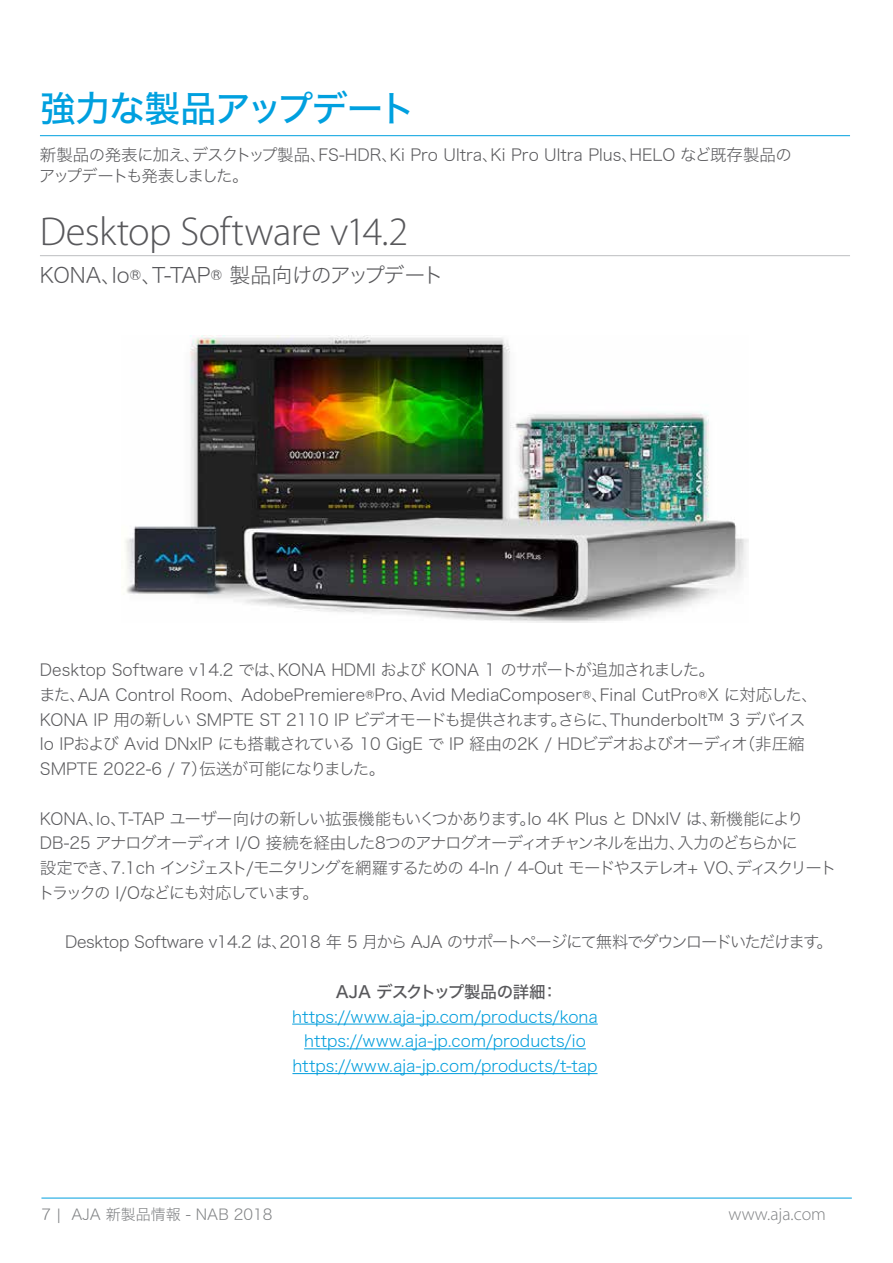
<style>
.page{position:relative;width:893px;height:1263px;background:#fff}
.page>*{position:absolute;margin:0;border:0;box-sizing:border-box;transform-origin:0 0}
.t1{font:300 40.5px "Myriad Pro";letter-spacing:-.015em;color:#58585b}
.t2{font:36px "Hiragino Sans W5";letter-spacing:-.05em;color:#00a0df}
.t3{font:21px "Hiragino Sans W2";letter-spacing:-.05em;color:#58585b}
.t4{font:300 18px "Myriad Pro";color:#808284}
.t5{font:16.5px/24.8px "Hiragino Sans W2";color:#58585b}
.t6{font:16.5px/24.8px "Hiragino Sans W2";letter-spacing:-.085em;color:#58585b}
.t7{font:16.5px/24.8px "Hiragino Sans W2";color:#009ddc;text-align:center}
.t8{font:16.5px "Hiragino Sans W2";letter-spacing:-.07em;color:#58585b}
.t9{font:16.5px "Hiragino Sans W5";letter-spacing:-.025em;color:#58585b}
.t10{font:15px "Hiragino Sans W2";color:#808284}
</style>
<div class="page">
<hr style="left:41px;top:1198px;width:811px;height:1px;background:#00a0df">
<hr style="left:40px;top:135px;width:810px;height:1px;background:#00a0df">
<hr style="left:40px;top:255px;width:810px;height:1px;background:#bcbec0">
<hr style="left:292px;top:1024px;width:306px;height:1px;background:#009ddc">
<hr style="left:304px;top:1048px;width:282px;height:1px;background:#009ddc">
<hr style="left:292px;top:1073px;width:305px;height:1px;background:#009ddc">
<img style="left:125px;top:336px;width:623px;height:286px">
<h2 class="t2" style="left:40px;top:76px;width:377px">強力な製品アップデート</h2>
<p class="t5" style="left:39px;top:143px;width:754px;line-height:21.6px">新製品の発表に加え、デスクトップ製品、FS-HDR、Ki Pro Ultra、Ki Pro Ultra Plus、HELO など既存製品のアップデートも発表しました。</p>
<h1 class="t1" style="left:40px;top:209px;width:370px">Desktop Software v14.2</h1>
<p class="t3" style="left:40px;top:257px;width:405px">KONA、Io®、T-TAP® 製品向けのアップデート</p>
<p class="t5" style="left:39px;top:656px;width:780px">Desktop Software v14.2 では、KONA HDMI および KONA 1 のサポートが追加されました。<br>また、AJA Control Room、AdobePremiere®Pro、Avid MediaComposer®、Final CutPro®X に対応した、KONA IP 用の新しい SMPTE ST 2110 IP ビデオモードも提供されます。さらに、Thunderbolt™ 3 デバイスIo IPおよび Avid DNxIP にも搭載されている 10 GigE で IP 経由の2K / HDビデオおよびオーディオ（非圧縮SMPTE 2022-6 / 7）伝送が可能になりました。</p>
<p class="t6" style="left:38px;top:805px;width:800px">KONA、Io、T-TAP ユーザー向けの新しい拡張機能もいくつかあります。Io 4K Plus と DNxIV は、新機能によりDB-25 アナログオーディオ I/O 接続を経由した8つのアナログオーディオチャンネルを出力、入力のどちらかに<br>設定でき、7.1ch インジェスト/モニタリングを網羅するための 4-In / 4-Out モードやステレオ+ VO、ディスクリートトラックの I/Oなどにも対応しています。</p>
<p class="t8" style="left:65px;top:927px;width:769px">Desktop Software v14.2 は、2018 年 5 月から AJA のサポートページにて無料でダウンロードいただけます。</p>
<p class="t9" style="left:336px;top:977px;width:224px">AJA デスクトップ製品の詳細：</p>
<p class="t7" style="left:292px;top:1003px;width:307px">https://www.aja-jp.com/products/kona https://www.aja-jp.com/products/io https://www.aja-jp.com/products/t-tap</p>
<p class="t10" style="left:41px;top:1201px;width:232px">7 | AJA 新製品情報 - NAB 2018</p>
<p class="t4" style="left:728px;top:1204px;width:99px">www.aja.com</p>
</div>
